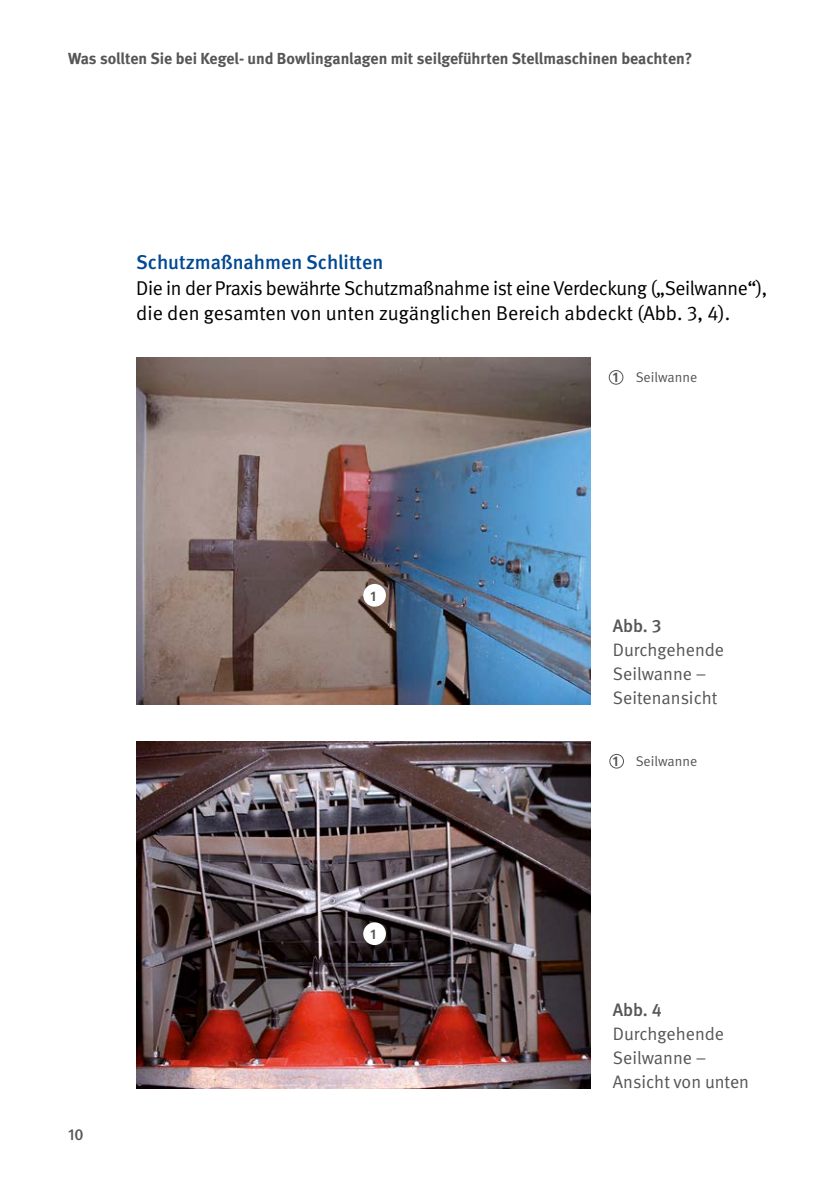
<style>
.page{position:relative;width:840px;height:1191px;background:#fff}
.page>*{position:absolute;margin:0;border:0;box-sizing:border-box;transform-origin:0 0}
.Fließtext_FT{font:20px/25.6px "DGUV Meta";letter-spacing:-.02em;color:#000}
.Überschriften_H3{font:500 20px "DGUV Meta";color:#004893}
.t1{font:18px/24px "DGUV Meta";color:#565655}
.t2{font:500 18px "DGUV Meta";letter-spacing:-.005em;color:#565655}
.t3{font:700 16px "DGUV Meta";color:#565655}
.t4{font:500 16px "DGUV Meta";color:#565655}
.Bildunterschriften_P_Legende{font:14px "DGUV Meta";color:#565655}
.Bildunterschriften_GT_Legende{font:700 14px "DGUV Meta";color:#565655}
.s1{font-weight:700}
</style>
<div class="page">
<img style="left:136px;top:357px;width:454px;height:347px">
<div style="left:363px;top:584px;width:23px;height:22px;background:#fff;border-radius:50%"></div>
<img style="left:136px;top:741px;width:454px;height:347px">
<div style="left:363px;top:922px;width:23px;height:23px;background:#fff;border-radius:50%"></div>
<div style="left:608px;top:370px;width:14px;height:14px;border:1px solid #565655;border-radius:50%"></div>
<div style="left:609px;top:754px;width:14px;height:14px;border:1px solid #565655;border-radius:50%"></div>
<p class="t3" style="left:68px;top:49px;width:625px">Was sollten Sie bei Kegel- und Bowlinganlagen mit seilgeführten Stellmaschinen beachten?</p>
<h3 class="Überschriften_H3" style="left:136px;top:250px;width:248px">Schutzmaßnahmen Schlitten</h3>
<p class="Fließtext_FT" style="left:136px;top:275px;width:632px">Die in der Praxis bewährte Schutzmaßnahme ist eine Verdeckung („Seilwanne“), die den gesamten von unten zugänglichen Bereich abdeckt (Abb. 3, 4).</p>
<p class="t4" style="left:68px;top:1124px;width:17px">10</p>
<p class="Bildunterschriften_GT_Legende" style="left:370px;top:587px;width:7px">1</p>
<p class="Bildunterschriften_GT_Legende" style="left:370px;top:925px;width:7px">1</p>
<p class="Bildunterschriften_P_Legende" style="left:612px;top:369px;width:86px"><span class="s1">1</span> Seilwanne</p>
<p class="t2" style="left:612px;top:615px;width:50px">Abb. 3</p>
<p class="t1" style="left:612px;top:638px;width:113px">Durchgehende<br>Seilwanne –<br>Seitenansicht</p>
<p class="Bildunterschriften_P_Legende" style="left:612px;top:753px;width:86px"><span class="s1">1</span> Seilwanne</p>
<p class="t2" style="left:612px;top:999px;width:50px">Abb. 4</p>
<p class="t1" style="left:612px;top:1022px;width:137px">Durchgehende<br>Seilwanne –<br>Ansicht von unten</p>
</div>
